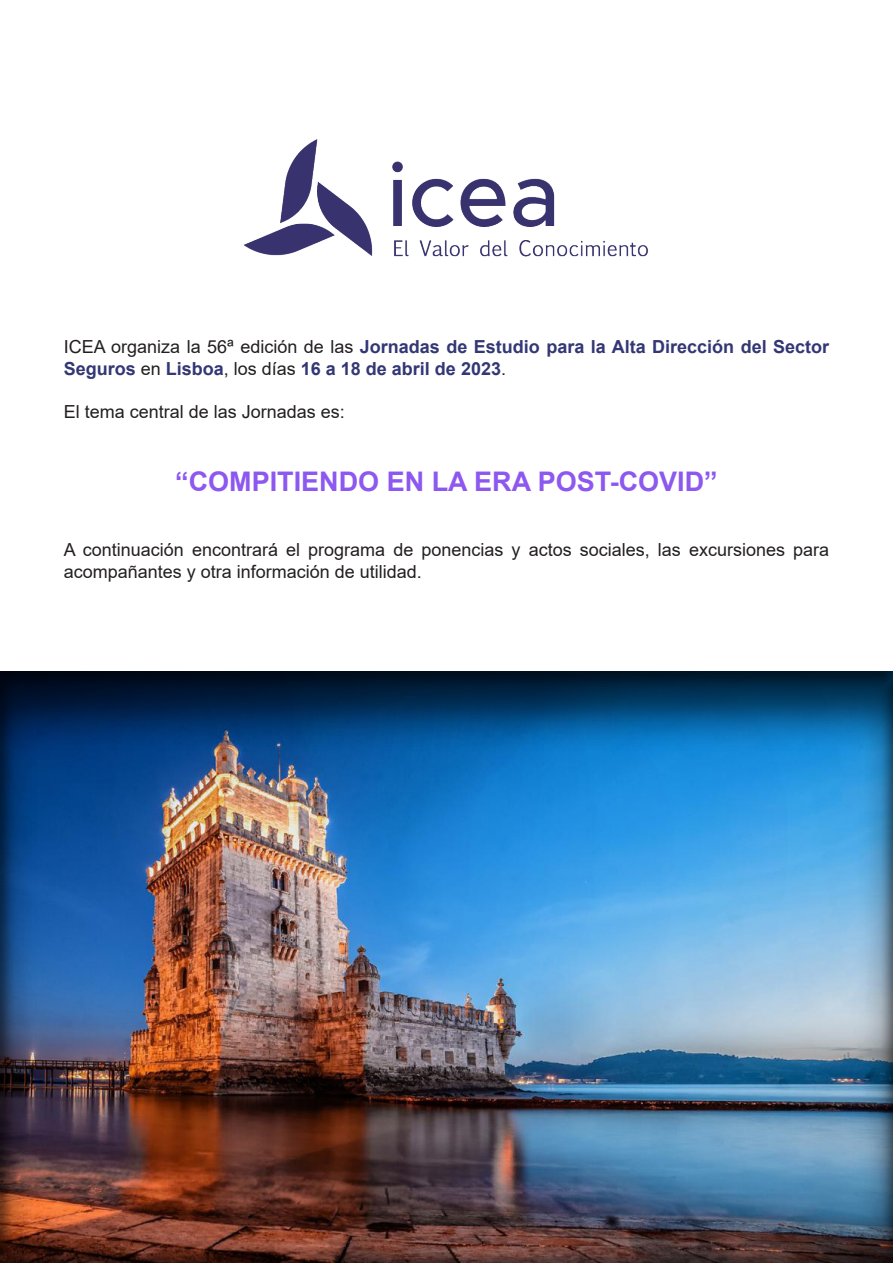
<style>
.page{position:relative;width:893px;height:1263px;background:#fff}
.page>*{position:absolute;margin:0;border:0;box-sizing:border-box;transform-origin:0 0}
.t1{font:700 27px "Arial";color:#8d58ef}
.t2{font:18px/21.6px "Arial";color:#231f20}
.t3{font:700 18px/21.6px "Arial";color:#333774}
.s1{font-weight:400;color:#231f20}
</style>
<div class="page">
<img style="left:243px;top:139px;width:405px;height:118px">
<div style="left:0;top:671px;width:893px;height:592px;background:#231f20;opacity:.75"></div>
<p class="t3" style="left:64px;top:336px;width:767px"><span class="s1">ICEA organiza la 56ª edición de las</span> Jornadas de Estudio para la Alta Dirección del Sector<br>Seguros <span class="s1">en</span> Lisboa<span class="s1">, los días</span> 16 a 18 de abril de 2023<span class="s1">.</span></p>
<p class="t2" style="left:64px;top:401px;width:283px">El tema central de las Jornadas es:</p>
<p class="t1" style="left:175px;top:463px;width:544px">“COMPITIENDO EN LA ERA POST-COVID”</p>
<p class="t2" style="left:64px;top:539px;width:767px">A continuación encontrará el programa de ponencias y actos sociales, las excursiones para acompañantes y otra información de utilidad.</p>
</div>
